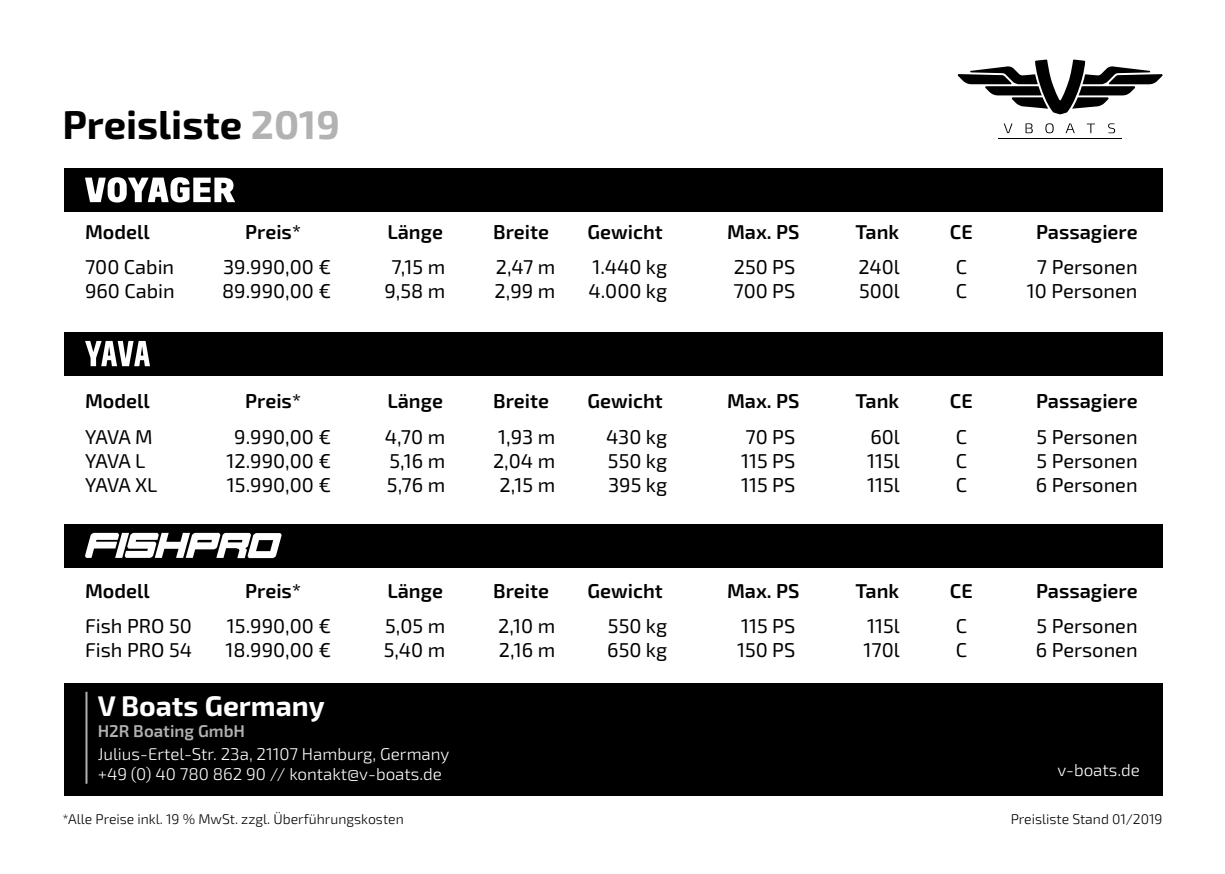
<style>
.page{position:relative;width:1225px;height:874px;background:#fff}
.page>*{position:absolute;margin:0;border:0;box-sizing:border-box;transform-origin:0 0}
.t1{font:700 40px "Exo 2";color:#000}
.t2{font:700 28.4px "Exo 2";color:#fff}
.Liste_Content{font:20px "Exo 2";color:#000}
.Liste_Header{font:600 20px "Exo 2";color:#000}
.t3{font:300 17px "Exo 2";color:#fff}
.t4{font:600 17px "Exo 2";color:#b3b2b2}
.t5{font:300 14px "Exo 2";color:#000}
.s1{color:#b3b2b2}
</style>
<div class="page">
<div style="left:64px;top:168px;width:1098px;height:43px;background:#000"></div>
<div style="left:64px;top:331px;width:1098px;height:44px;background:#000"></div>
<div style="left:64px;top:523px;width:1098px;height:44px;background:#000"></div>
<div style="left:64px;top:683px;width:1098px;height:112px;background:#000"></div>
<svg style="left:85px;top:177px;width:150px;height:25px"></svg>
<svg style="left:85px;top:341px;width:65px;height:25px"></svg>
<svg style="left:85px;top:532px;width:196px;height:26px"></svg>
<hr style="left:85px;top:691px;width:2px;height:92px;background:#b3b2b2">
<svg style="left:1025px;top:123px;width:7px;height:10px"></svg>
<svg style="left:1045px;top:123px;width:8px;height:10px"></svg>
<svg style="left:1065px;top:123px;width:9px;height:10px"></svg>
<svg style="left:1086px;top:123px;width:9px;height:10px"></svg>
<svg style="left:1108px;top:123px;width:7px;height:10px"></svg>
<svg style="left:957px;top:60px;width:205px;height:54px"></svg>
<hr style="left:1018px;top:138px;width:104px;height:1px;background:#000">
<svg style="left:998px;top:123px;width:20px;height:16px"></svg>
<p class="t1" style="left:62px;top:101px;width:279px">Preisliste <span class="s1">2019</span></p>
<p class="Liste_Header" style="left:85px;top:220px;width:66px">Modell</p>
<p class="Liste_Header" style="left:245px;top:220px;width:57px">Preis*</p>
<p class="Liste_Header" style="left:387px;top:220px;width:57px">Länge</p>
<p class="Liste_Header" style="left:493px;top:220px;width:57px">Breite</p>
<p class="Liste_Header" style="left:587px;top:220px;width:77px">Gewicht</p>
<p class="Liste_Header" style="left:727px;top:220px;width:74px">Max. PS</p>
<p class="Liste_Header" style="left:855px;top:220px;width:45px">Tank</p>
<p class="Liste_Header" style="left:950px;top:220px;width:24px">CE</p>
<p class="Liste_Header" style="left:1036px;top:220px;width:103px">Passagiere</p>
<p class="Liste_Content" style="left:85px;top:255px;width:91px">700 Cabin</p>
<p class="Liste_Content" style="left:223px;top:255px;width:110px">39.990,00 €</p>
<p class="Liste_Content" style="left:391px;top:255px;width:55px">7,15 m</p>
<p class="Liste_Content" style="left:496px;top:255px;width:61px">2,47 m</p>
<p class="Liste_Content" style="left:592px;top:255px;width:76px">1.440 kg</p>
<p class="Liste_Content" style="left:734px;top:255px;width:63px">250 PS</p>
<p class="Liste_Content" style="left:858px;top:255px;width:43px">240l</p>
<p class="Liste_Content" style="left:955px;top:255px;width:13px">C</p>
<p class="Liste_Content" style="left:1037px;top:255px;width:102px">7 Personen</p>
<p class="Liste_Content" style="left:85px;top:279px;width:91px">960 Cabin</p>
<p class="Liste_Content" style="left:222px;top:279px;width:111px">89.990,00 €</p>
<p class="Liste_Content" style="left:384px;top:279px;width:62px">9,58 m</p>
<p class="Liste_Content" style="left:494px;top:279px;width:62px">2,99 m</p>
<p class="Liste_Content" style="left:588px;top:279px;width:80px">4.000 kg</p>
<p class="Liste_Content" style="left:733px;top:279px;width:63px">700 PS</p>
<p class="Liste_Content" style="left:859px;top:279px;width:42px">500l</p>
<p class="Liste_Content" style="left:955px;top:279px;width:13px">C</p>
<p class="Liste_Content" style="left:1027px;top:279px;width:112px">10 Personen</p>
<p class="Liste_Header" style="left:85px;top:389px;width:66px">Modell</p>
<p class="Liste_Header" style="left:245px;top:389px;width:57px">Preis*</p>
<p class="Liste_Header" style="left:387px;top:389px;width:57px">Länge</p>
<p class="Liste_Header" style="left:493px;top:389px;width:57px">Breite</p>
<p class="Liste_Header" style="left:587px;top:389px;width:77px">Gewicht</p>
<p class="Liste_Header" style="left:727px;top:389px;width:74px">Max. PS</p>
<p class="Liste_Header" style="left:855px;top:389px;width:45px">Tank</p>
<p class="Liste_Header" style="left:950px;top:389px;width:24px">CE</p>
<p class="Liste_Header" style="left:1036px;top:389px;width:103px">Passagiere</p>
<p class="Liste_Content" style="left:85px;top:424px;width:69px">YAVA M</p>
<p class="Liste_Content" style="left:234px;top:424px;width:98px">9.990,00 €</p>
<p class="Liste_Content" style="left:385px;top:424px;width:62px">4,70 m</p>
<p class="Liste_Content" style="left:498px;top:424px;width:59px">1,93 m</p>
<p class="Liste_Content" style="left:606px;top:424px;width:63px">430 kg</p>
<p class="Liste_Content" style="left:745px;top:424px;width:51px">70 PS</p>
<p class="Liste_Content" style="left:870px;top:424px;width:31px">60l</p>
<p class="Liste_Content" style="left:955px;top:424px;width:13px">C</p>
<p class="Liste_Content" style="left:1036px;top:424px;width:103px">5 Personen</p>
<p class="Liste_Content" style="left:85px;top:448px;width:62px">YAVA L</p>
<p class="Liste_Content" style="left:226px;top:448px;width:106px">12.990,00 €</p>
<p class="Liste_Content" style="left:389px;top:448px;width:57px">5,16 m</p>
<p class="Liste_Content" style="left:493px;top:448px;width:64px">2,04 m</p>
<p class="Liste_Content" style="left:608px;top:448px;width:61px">550 kg</p>
<p class="Liste_Content" style="left:741px;top:448px;width:56px">115 PS</p>
<p class="Liste_Content" style="left:867px;top:448px;width:34px">115l</p>
<p class="Liste_Content" style="left:955px;top:448px;width:13px">C</p>
<p class="Liste_Content" style="left:1036px;top:448px;width:103px">5 Personen</p>
<p class="Liste_Content" style="left:85px;top:472px;width:74px">YAVA XL</p>
<p class="Liste_Content" style="left:227px;top:472px;width:106px">15.990,00 €</p>
<p class="Liste_Content" style="left:387px;top:472px;width:60px">5,76 m</p>
<p class="Liste_Content" style="left:499px;top:472px;width:57px">2,15 m</p>
<p class="Liste_Content" style="left:608px;top:472px;width:61px">395 kg</p>
<p class="Liste_Content" style="left:741px;top:472px;width:56px">115 PS</p>
<p class="Liste_Content" style="left:867px;top:472px;width:34px">115l</p>
<p class="Liste_Content" style="left:955px;top:472px;width:13px">C</p>
<p class="Liste_Content" style="left:1035px;top:472px;width:103px">6 Personen</p>
<p class="Liste_Header" style="left:85px;top:578px;width:66px">Modell</p>
<p class="Liste_Header" style="left:245px;top:578px;width:57px">Preis*</p>
<p class="Liste_Header" style="left:387px;top:578px;width:57px">Länge</p>
<p class="Liste_Header" style="left:493px;top:578px;width:57px">Breite</p>
<p class="Liste_Header" style="left:587px;top:578px;width:77px">Gewicht</p>
<p class="Liste_Header" style="left:727px;top:578px;width:74px">Max. PS</p>
<p class="Liste_Header" style="left:855px;top:578px;width:45px">Tank</p>
<p class="Liste_Header" style="left:950px;top:578px;width:24px">CE</p>
<p class="Liste_Header" style="left:1036px;top:578px;width:103px">Passagiere</p>
<p class="Liste_Content" style="left:85px;top:614px;width:108px">Fish PRO 50</p>
<p class="Liste_Content" style="left:227px;top:614px;width:106px">15.990,00 €</p>
<p class="Liste_Content" style="left:385px;top:614px;width:62px">5,05 m</p>
<p class="Liste_Content" style="left:498px;top:614px;width:58px">2,10 m</p>
<p class="Liste_Content" style="left:608px;top:614px;width:61px">550 kg</p>
<p class="Liste_Content" style="left:741px;top:614px;width:56px">115 PS</p>
<p class="Liste_Content" style="left:867px;top:614px;width:34px">115l</p>
<p class="Liste_Content" style="left:955px;top:614px;width:13px">C</p>
<p class="Liste_Content" style="left:1036px;top:614px;width:103px">5 Personen</p>
<p class="Liste_Content" style="left:85px;top:638px;width:108px">Fish PRO 54</p>
<p class="Liste_Content" style="left:225px;top:638px;width:107px">18.990,00 €</p>
<p class="Liste_Content" style="left:384px;top:638px;width:63px">5,40 m</p>
<p class="Liste_Content" style="left:499px;top:638px;width:58px">2,16 m</p>
<p class="Liste_Content" style="left:607px;top:638px;width:62px">650 kg</p>
<p class="Liste_Content" style="left:737px;top:638px;width:60px">150 PS</p>
<p class="Liste_Content" style="left:863px;top:638px;width:38px">170l</p>
<p class="Liste_Content" style="left:955px;top:638px;width:13px">C</p>
<p class="Liste_Content" style="left:1035px;top:638px;width:103px">6 Personen</p>
<p class="t2" style="left:98px;top:689px;width:229px">V Boats Germany</p>
<p class="t4" style="left:98px;top:720px;width:149px">H2R Boating GmbH</p>
<p class="t3" style="left:98px;top:743px;width:353px">Julius-Ertel-Str. 23a, 21107 Hamburg, Germany</p>
<p class="t3" style="left:98px;top:764px;width:346px">+49 (0) 40 780 862 90 // kontakt@v-boats.de</p>
<p class="t5" style="left:62px;top:810px;width:343px">*Alle Preise inkl. 19 % MwSt. zzgl. Überführungskosten</p>
<p class="t5" style="left:1010px;top:810px;width:153px">Preisliste Stand 01/2019</p>
<p class="t3" style="left:1057px;top:760px;width:84px">v-boats.de</p>
</div>
